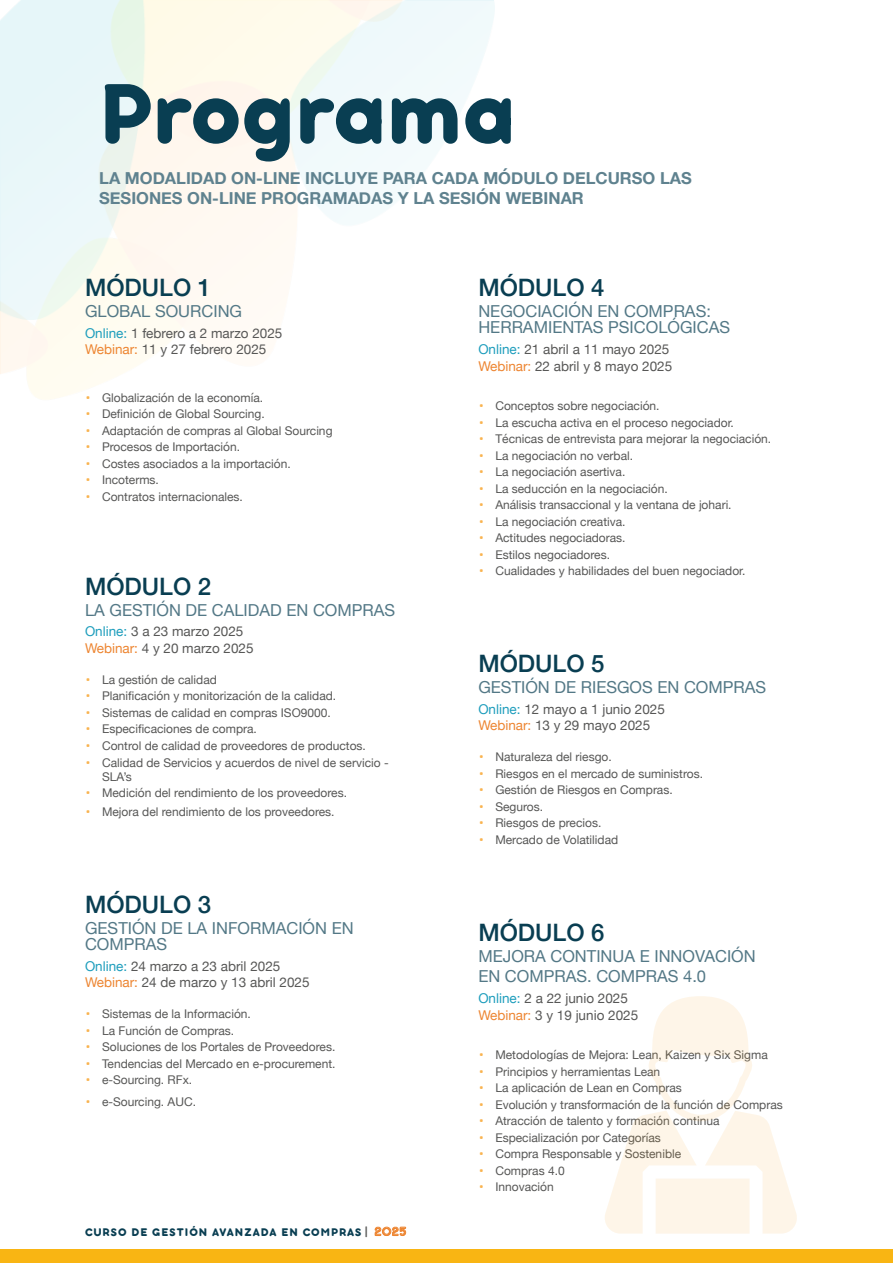
<style>
.page{position:relative;width:893px;height:1263px;background:#fff}
.page>*{position:absolute;margin:0;border:0;box-sizing:border-box;transform-origin:0 0}
.t1{font:700 91.05px "Bubbleboddy Neue Trial";color:#093e52}
.t2{font:500 24px "Helvetica Neue";color:#093e52}
.t3{font:16.5px/16.5px "Helvetica Neue";color:#537886}
.t4{font:700 16.5px/19.5px "Helvetica Neue";color:#5f828f}
.t5{font:13.5px/16.5px "Helvetica Neue";color:#575756}
.t6{font:12px/14.4px "Helvetica Neue";color:#575756}
.t7{font:700 12px "Bubbleboddy Neue Trial";letter-spacing:.09em;color:#093e52}
.s1{color:#1d9dbc}
.s2{color:#ed8531}
.s3{font-family:"Exo 2";font-weight:300;font-size:16.5px;color:#f9b34f}
.s4{font-family:"Bubbble Gum";font-weight:900;color:#575756}
.s5{font-family:"Bubbble Gum";font-weight:900;color:#ed8531}
</style>
<div class="page">
<div style="left:0;top:1249px;width:893px;height:14px;background:#f9b513"></div>
<svg style="left:1px;top:1px;width:494px;height:399px"></svg>
<svg style="left:605px;top:996px;width:192px;height:238px"></svg>
<h1 class="t1" style="left:99px;top:61px;width:419px">Programa</h1>
<h3 class="t4" style="left:99px;top:169px;width:594px">LA MODALIDAD ON-LINE INCLUYE PARA CADA MÓDULO DELCURSO LAS<br>SESIONES ON-LINE PROGRAMADAS Y LA SESIÓN WEBINAR</h3>
<h2 class="t2" style="left:85px;top:268px;width:128px">MÓDULO 1</h2>
<h3 class="t3" style="left:85px;top:304px;width:159px">GLOBAL SOURCING</h3>
<p class="t5" style="left:85px;top:325px;width:199px"><span class="s1">Online:</span> 1 febrero a 2 marzo 2025<br><span class="s2">Webinar:</span> 11 y 27 febrero 2025</p>
<p class="t6" style="left:85px;top:391px;width:180px"><span class="s3">•</span> Globalización de la economía.</p>
<p class="t6" style="left:85px;top:407px;width:181px"><span class="s3">•</span> Definición de Global Sourcing.</p>
<p class="t6" style="left:85px;top:424px;width:249px"><span class="s3">•</span> Adaptación de compras al Global Sourcing</p>
<p class="t6" style="left:85px;top:440px;width:157px"><span class="s3">•</span> Procesos de Importación.</p>
<p class="t6" style="left:85px;top:457px;width:207px"><span class="s3">•</span> Costes asociados a la importación.</p>
<p class="t6" style="left:85px;top:473px;width:75px"><span class="s3">•</span> Incoterms.</p>
<p class="t6" style="left:85px;top:490px;width:159px"><span class="s3">•</span> Contratos internacionales.</p>
<h2 class="t2" style="left:85px;top:567px;width:128px">MÓDULO 2</h2>
<h3 class="t3" style="left:85px;top:602px;width:312px">LA GESTIÓN DE CALIDAD EN COMPRAS</h3>
<p class="t5" style="left:85px;top:624px;width:170px"><span class="s1">Online:</span> 3 a 23 marzo 2025<br><span class="s2">Webinar:</span> 4 y 20 marzo 2025</p>
<p class="t6" style="left:85px;top:673px;width:133px"><span class="s3">•</span> La gestión de calidad</p>
<p class="t6" style="left:85px;top:690px;width:253px"><span class="s3">•</span> Planificación y monitorización de la calidad.</p>
<p class="t6" style="left:85px;top:706px;width:247px"><span class="s3">•</span> Sistemas de calidad en compras ISO9000.</p>
<p class="t6" style="left:85px;top:723px;width:173px"><span class="s3">•</span> Especificaciones de compra.</p>
<p class="t6" style="left:85px;top:739px;width:282px"><span class="s3">•</span> Control de calidad de proveedores de productos.</p>
<p class="t6" style="left:102px;top:756px;width:288px;text-indent:-17px"><span class="s3">•</span> Calidad de Servicios y acuerdos de nivel de servicio -<br>SLA’s</p>
<p class="t6" style="left:85px;top:787px;width:263px"><span class="s3">•</span> Medición del rendimiento de los proveedores.</p>
<p class="t6" style="left:85px;top:805px;width:251px"><span class="s3">•</span> Mejora del rendimiento de los proveedores.</p>
<h2 class="t2" style="left:85px;top:885px;width:128px">MÓDULO 3</h2>
<h3 class="t3" style="left:85px;top:920px;width:270px">GESTIÓN DE LA INFORMACIÓN EN<br>COMPRAS</h3>
<p class="t5" style="left:85px;top:958px;width:226px"><span class="s1">Online:</span> 24 marzo a 23 abril 2025<br><span class="s2">Webinar:</span> 24 de marzo y 13 abril 2025</p>
<p class="t6" style="left:85px;top:1007px;width:167px"><span class="s3">•</span> Sistemas de la Información.</p>
<p class="t6" style="left:85px;top:1024px;width:151px"><span class="s3">•</span> La Función de Compras.</p>
<p class="t6" style="left:85px;top:1040px;width:252px"><span class="s3">•</span> Soluciones de los Portales de Proveedores.</p>
<p class="t6" style="left:85px;top:1057px;width:252px"><span class="s3">•</span> Tendencias del Mercado en e-procurement.</p>
<p class="t6" style="left:85px;top:1073px;width:109px"><span class="s3">•</span> e-Sourcing. RFx.</p>
<p class="t6" style="left:85px;top:1095px;width:113px"><span class="s3">•</span> e-Sourcing. AUC.</p>
<p class="t7" style="left:85px;top:1225px;width:322px">CURSO DE GESTIÓN AVANZADA EN COMPRAS <span class="s4">|</span> <span class="s5">2025</span></p>
<h2 class="t2" style="left:478px;top:268px;width:128px">MÓDULO 4</h2>
<h3 class="t3" style="left:478px;top:304px;width:253px">NEGOCIACIÓN EN COMPRAS:<br>HERRAMIENTAS PSICOLÓGICAS</h3>
<p class="t5" style="left:478px;top:342px;width:195px"><span class="s1">Online:</span> 21 abril a 11 mayo 2025<br><span class="s2">Webinar:</span> 22 abril y 8 mayo 2025</p>
<p class="t6" style="left:478px;top:399px;width:183px"><span class="s3">•</span> Conceptos sobre negociación.</p>
<p class="t6" style="left:478px;top:416px;width:257px"><span class="s3">•</span> La escucha activa en el proceso negociador.</p>
<p class="t6" style="left:478px;top:432px;width:294px"><span class="s3">•</span> Técnicas de entrevista para mejorar la negociación.</p>
<p class="t6" style="left:478px;top:449px;width:156px"><span class="s3">•</span> La negociación no verbal.</p>
<p class="t6" style="left:478px;top:465px;width:149px"><span class="s3">•</span> La negociación asertiva.</p>
<p class="t6" style="left:478px;top:482px;width:191px"><span class="s3">•</span> La seducción en la negociación.</p>
<p class="t6" style="left:478px;top:498px;width:255px"><span class="s3">•</span> Análisis transaccional y la ventana de johari.</p>
<p class="t6" style="left:478px;top:515px;width:149px"><span class="s3">•</span> La negociación creativa.</p>
<p class="t6" style="left:478px;top:531px;width:149px"><span class="s3">•</span> Actitudes negociadoras.</p>
<p class="t6" style="left:478px;top:548px;width:133px"><span class="s3">•</span> Estilos negociadores.</p>
<p class="t6" style="left:478px;top:564px;width:269px"><span class="s3">•</span> Cualidades y habilidades del buen negociador.</p>
<h2 class="t2" style="left:478px;top:644px;width:128px">MÓDULO 5</h2>
<h3 class="t3" style="left:478px;top:680px;width:289px">GESTIÓN DE RIESGOS EN COMPRAS</h3>
<p class="t5" style="left:478px;top:701px;width:188px"><span class="s1">Online:</span> 12 mayo a 1 junio 2025<br><span class="s2">Webinar:</span> 13 y 29 mayo 2025</p>
<p class="t6" style="left:478px;top:750px;width:135px"><span class="s3">•</span> Naturaleza del riesgo.</p>
<p class="t6" style="left:478px;top:767px;width:226px"><span class="s3">•</span> Riesgos en el mercado de suministros.</p>
<p class="t6" style="left:478px;top:783px;width:196px"><span class="s3">•</span> Gestión de Riesgos en Compras.</p>
<p class="t6" style="left:478px;top:800px;width:66px"><span class="s3">•</span> Seguros.</p>
<p class="t6" style="left:478px;top:816px;width:125px"><span class="s3">•</span> Riesgos de precios.</p>
<p class="t6" style="left:478px;top:833px;width:141px"><span class="s3">•</span> Mercado de Volatilidad</p>
<h2 class="t2" style="left:478px;top:913px;width:128px">MÓDULO 6</h2>
<h3 class="t3" style="left:478px;top:946px;width:279px;line-height:20.7px">MEJORA CONTINUA E INNOVACIÓN<br>EN COMPRAS. COMPRAS 4.0</h3>
<p class="t5" style="left:478px;top:991px;width:161px"><span class="s1">Online:</span> 2 a 22 junio 2025<br><span class="s2">Webinar:</span> 3 y 19 junio 2025</p>
<p class="t6" style="left:478px;top:1048px;width:291px"><span class="s3">•</span> Metodologías de Mejora: Lean, Kaizen y Six Sigma</p>
<p class="t6" style="left:478px;top:1065px;width:183px"><span class="s3">•</span> Principios y herramientas Lean</p>
<p class="t6" style="left:478px;top:1081px;width:205px"><span class="s3">•</span> La aplicación de Lean en Compras</p>
<p class="t6" style="left:478px;top:1098px;width:306px"><span class="s3">•</span> Evolución y transformación de la función de Compras</p>
<p class="t6" style="left:478px;top:1114px;width:243px"><span class="s3">•</span> Atracción de talento y formación continua</p>
<p class="t6" style="left:478px;top:1131px;width:184px"><span class="s3">•</span> Especialización por Categorías</p>
<p class="t6" style="left:478px;top:1147px;width:204px"><span class="s3">•</span> Compra Responsable y Sostenible</p>
<p class="t6" style="left:478px;top:1164px;width:88px"><span class="s3">•</span> Compras 4.0</p>
<p class="t6" style="left:478px;top:1180px;width:77px"><span class="s3">•</span> Innovación</p>
</div>
